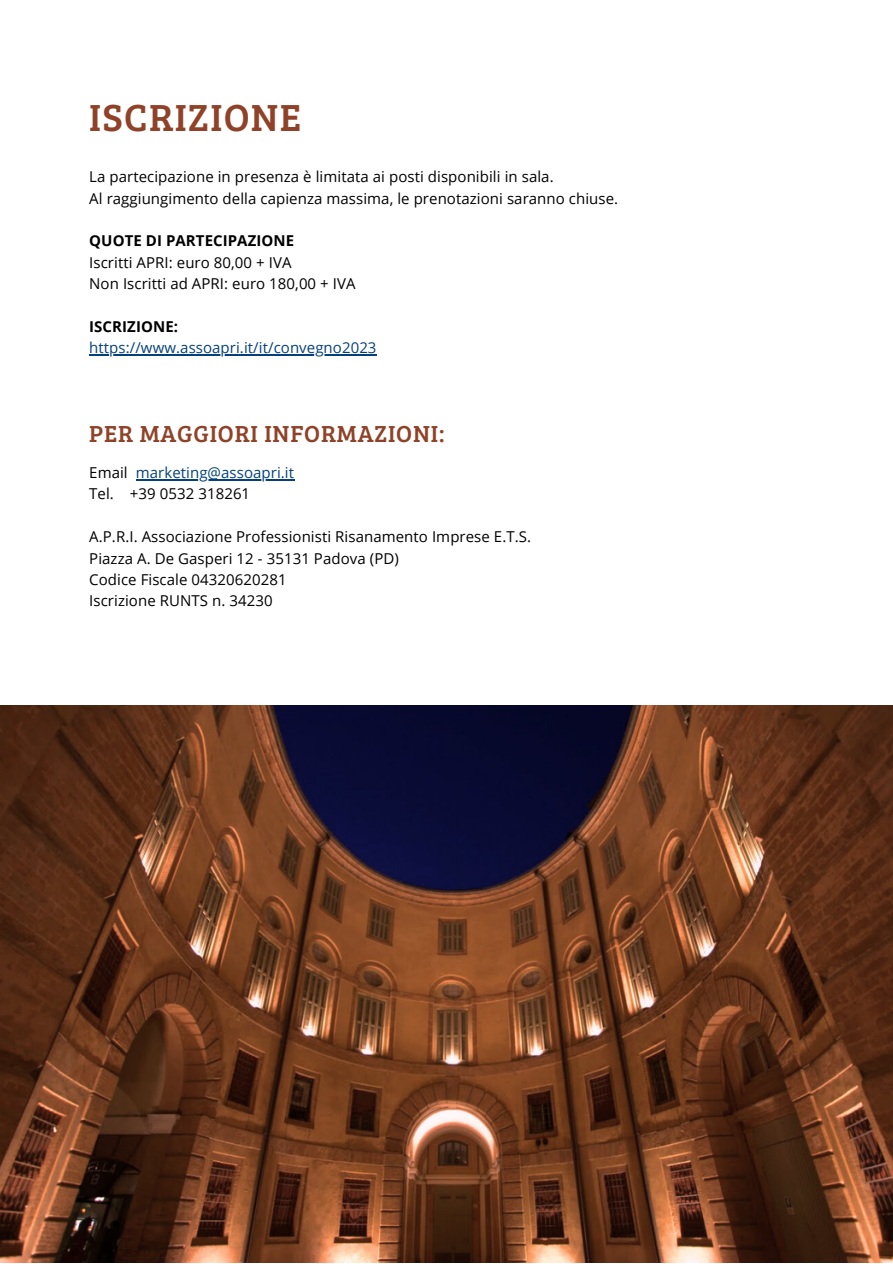
<style>
.page{position:relative;width:893px;height:1264px;background:#fff}
.page>*{position:absolute;margin:0;border:0;box-sizing:border-box;transform-origin:0 0}
.t1{font:39px "Bree Serif";letter-spacing:.035em;color:#8f4227}
.t2{font:24px "Bree Serif";letter-spacing:.035em;color:#8f4227}
.t3{font:15px "Open Sans";letter-spacing:.005em;color:#000}
.t4{font:15px "Open Sans";letter-spacing:.005em;color:#04417a}
.t5{font:700 15px "Open Sans";letter-spacing:.005em;color:#000}
.s1{color:#000}
</style>
<div class="page">
<hr style="left:89px;top:354px;width:287px;height:1px;background:#04417a">
<hr style="left:136px;top:479px;width:158px;height:1px;background:#04417a">
<img style="left:0;top:705px;width:892px;height:557px">
<p class="t1" style="left:89px;top:89px;width:213px">ISCRIZIONE</p>
<p class="t3" style="left:89px;top:166px;width:466px">La partecipazione in presenza è limitata ai posti disponibili in sala.</p>
<p class="t3" style="left:89px;top:188px;width:530px">Al raggiungimento della capienza massima, le prenotazioni saranno chiuse.</p>
<p class="t5" style="left:89px;top:230px;width:206px">QUOTE DI PARTECIPAZIONE</p>
<p class="t3" style="left:89px;top:252px;width:204px">Iscritti APRI: euro 80,00 + IVA</p>
<p class="t3" style="left:89px;top:273px;width:268px">Non Iscritti ad APRI: euro 180,00 + IVA</p>
<p class="t5" style="left:89px;top:316px;width:90px">ISCRIZIONE:</p>
<p class="t4" style="left:89px;top:337px;width:289px">https://www.assoapri.it/it/convegno2023</p>
<p class="t2" style="left:89px;top:416px;width:356px">PER MAGGIORI INFORMAZIONI:</p>
<p class="t4" style="left:89px;top:462px;width:206px"><span class="s1">Email</span> marketing@assoapri.it</p>
<p class="t3" style="left:89px;top:483px;width:162px">Tel. +39 0532 318261</p>
<p class="t3" style="left:89px;top:526px;width:443px">A.P.R.I. Associazione Professionisti Risanamento Imprese E.T.S.</p>
<p class="t3" style="left:89px;top:547px;width:311px">Piazza A. De Gasperi 12 - 35131 Padova (PD)</p>
<p class="t3" style="left:89px;top:569px;width:199px">Codice Fiscale 04320620281</p>
<p class="t3" style="left:89px;top:590px;width:185px">Iscrizione RUNTS n. 34230</p>
</div>
